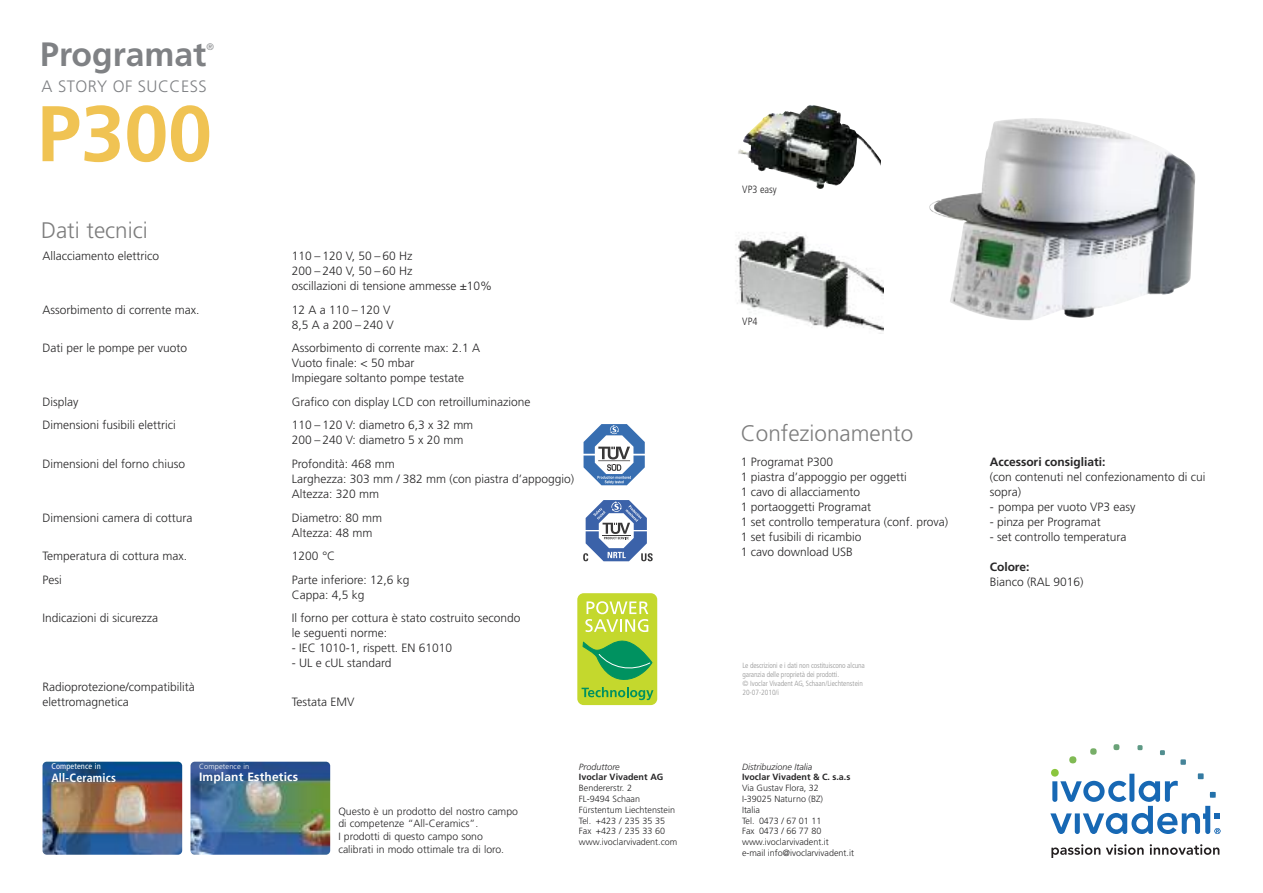
<style>
.page{position:relative;width:1263px;height:893px;background:#fff}
.page>*{position:absolute;margin:0;border:0;box-sizing:border-box;transform-origin:0 0}
.t1{font:700 78.75px "Frutiger";color:#f0c353}
.t2{font:700 33.75px "Frutiger";color:#7f8184}
.t3{font:300 22.5px "Frutiger";color:#7d7d7d}
.t4{font:300 16.5px "Frutiger";letter-spacing:.025em;color:#7f8184}
.t5{font:300 12px/15px "Frutiger";color:#272627}
.t6{font:700 12px "Frutiger";color:#272627}
.t7{font:700 12px "Frutiger";letter-spacing:.015em;color:#fff}
.t8{font:700 condensed 12px "Frutiger";letter-spacing:.015em;color:#fff}
.t9{font:300 10.5px/12.6px "Frutiger";color:#272627}
.t10{font:300 condensed 10.5px "Frutiger";color:#272627}
.t11{font:300 9.45px "Frutiger";color:#7f8184}
.t12{font:300 9px/10.8px "Frutiger";color:#272627}
.t13{font:700 9px "Frutiger";color:#272627}
.t14{font:italic 300 9px "Frutiger";color:#272627}
.t15{font:condensed 8.4px "Frutiger";letter-spacing:.015em;color:#fff}
.t16{font:300 condensed 7.5px/9px "Frutiger";letter-spacing:-.01em;color:#939393}
.t17{font:300 7.5px "Frutiger";letter-spacing:.015em;color:#fff}
</style>
<div class="page">
<img style="left:929px;top:118px;width:267px;height:203px">
<div style="left:577px;top:593px;width:80px;height:112px;background:#c4d82d;border-radius:6px"></div>
<svg style="left:581px;top:601px;width:72px;height:99px"></svg>
<svg style="left:583px;top:500px;width:70px;height:61px"></svg>
<svg style="left:583px;top:424px;width:62px;height:61px"></svg>
<img style="left:43px;top:762px;width:139px;height:93px;border-radius:4px">
<svg style="left:1050px;top:744px;width:170px;height:90px"></svg>
<svg style="left:1051px;top:844px;width:49px;height:14px"></svg>
<svg style="left:1106px;top:844px;width:38px;height:11px"></svg>
<svg style="left:1150px;top:844px;width:69px;height:11px"></svg>
<img style="left:191px;top:762px;width:139px;height:93px;border-radius:4px">
<img style="left:735px;top:232px;width:148px;height:99px">
<img style="left:738px;top:105px;width:143px;height:84px">
<h2 class="t2" style="left:40px;top:41px;width:168px">Programat</h2>
<p class="t11" style="left:206px;top:43px;width:9px">®</p>
<h3 class="t4" style="left:42px;top:80px;width:167px">A STORY OF SUCCESS</h3>
<h1 class="t1" style="left:37px;top:102px;width:176px">P300</h1>
<h3 class="t3" style="left:41px;top:221px;width:108px">Dati tecnici</h3>
<p class="t5" style="left:43px;top:250px;width:118px">Allacciamento elettrico</p>
<p class="t5" style="left:292px;top:250px;width:202px">110 – 120 V, 50 – 60 Hz<br>200 – 240 V, 50 – 60 Hz<br>oscillazioni di tensione ammesse ±10%</p>
<p class="t5" style="left:43px;top:303px;width:158px">Assorbimento di corrente max.</p>
<p class="t5" style="left:292px;top:303px;width:104px">12Aa110–120V<br>8,5 A a 200 –240 V</p>
<p class="t5" style="left:43px;top:342px;width:146px">Dati per le pompe per vuoto</p>
<p class="t5" style="left:292px;top:342px;width:190px">Assorbimento di corrente max: 2.1 A<br>Vuoto finale: &lt; 50 mbar<br>Impiegare soltanto pompe testate</p>
<p class="t5" style="left:43px;top:395px;width:37px">Display</p>
<p class="t5" style="left:292px;top:395px;width:240px">Grafico con display LCD con retroilluminazione</p>
<p class="t5" style="left:43px;top:419px;width:135px">Dimensioni fusibili elettrici</p>
<p class="t5" style="left:292px;top:419px;width:183px">110 – 120 V: diametro 6,3 x 32 mm<br>200 – 240 V: diametro 5 x 20 mm</p>
<p class="t5" style="left:43px;top:457px;width:144px">Dimensioni del forno chiuso</p>
<p class="t5" style="left:292px;top:457px;width:284px">Profondità: 468 mm<br>Larghezza: 303 mm / 382 mm (con piastra d’appoggio)<br>Altezza: 320 mm</p>
<p class="t5" style="left:43px;top:511px;width:151px">Dimensioni camera di cottura</p>
<p class="t5" style="left:292px;top:511px;width:92px">Diametro: 80 mm<br>Altezza: 48 mm</p>
<p class="t5" style="left:43px;top:549px;width:146px">Temperatura di cottura max.</p>
<p class="t5" style="left:292px;top:549px;width:45px">1200 °C</p>
<p class="t5" style="left:43px;top:573px;width:21px">Pesi</p>
<p class="t5" style="left:292px;top:573px;width:119px">Parte inferiore: 12,6 kg<br>Cappa: 4,5 kg</p>
<p class="t5" style="left:43px;top:611px;width:117px">Indicazioni di sicurezza</p>
<p class="t5" style="left:292px;top:611px;width:230px">Il forno per cottura è stato costruito secondo le seguenti norme:</p>
<p class="t5" style="left:292px;top:641px;width:162px">- IEC 1010-1, rispett. EN 61010</p>
<p class="t5" style="left:292px;top:656px;width:101px">- UL e cUL standard</p>
<p class="t5" style="left:43px;top:680px;width:154px">Radioprotezione/compatibilità elettromagnetica</p>
<p class="t5" style="left:292px;top:695px;width:64px">Testata EMV</p>
<p class="t15" style="left:51px;top:763px;width:51px">Competence in</p>
<p class="t8" style="left:51px;top:772px;width:66px">All-Ceramics</p>
<p class="t17" style="left:199px;top:763px;width:52px">Competence in</p>
<p class="t7" style="left:199px;top:772px;width:101px">Implant Esthetics</p>
<p class="t9" style="left:338px;top:806px;width:181px">Questo è un prodotto del nostro campo di competenze “All-Ceramics”.<br>I prodotti di questo campo sono calibrati in modo ottimale tra di loro.</p>
<p class="t14" style="left:579px;top:763px;width:42px">Produttore</p>
<p class="t13" style="left:579px;top:774px;width:86px">Ivoclar Vivadent AG</p>
<p class="t12" style="left:579px;top:783px;width:100px">Bendererstr. 2<br>FL-9494 Schaan<br>Fürstentum Liechtenstein<br>Tel. +423 / 235 35 35<br>Fax +423 / 235 33 60 www.ivoclarvivadent.com</p>
<p class="t10" style="left:742px;top:186px;width:36px">VP3 easy</p>
<p class="t10" style="left:742px;top:318px;width:17px">VP4</p>
<h3 class="t3" style="left:741px;top:424px;width:174px">Confezionamento</h3>
<p class="t5" style="left:741px;top:455px;width:209px">1 Programat P300<br>1 piastra d’appoggio per oggetti<br>1 cavo di allacciamento<br>1 portaoggetti Programat<br>1 set controllo temperatura (conf. prova)<br>1 set fusibili di ricambio<br>1 cavo download USB</p>
<p class="t6" style="left:990px;top:457px;width:117px">Accessori consigliati:</p>
<p class="t5" style="left:990px;top:470px;width:217px">(con contenuti nel confezionamento di cui sopra)</p>
<p class="t5" style="left:990px;top:500px;width:147px">- pompa per vuoto VP3 easy</p>
<p class="t5" style="left:990px;top:515px;width:112px">- pinza per Programat</p>
<p class="t5" style="left:990px;top:530px;width:138px">- set controllo temperatura</p>
<p class="t6" style="left:990px;top:562px;width:41px">Colore:</p>
<p class="t5" style="left:990px;top:575px;width:95px">Bianco (RAL 9016)</p>
<p class="t16" style="left:742px;top:662px;width:124px">Le descrizioni e i dati non costituiscono alcuna garanzia delle proprietà dei prodotti.<br>© Ivoclar Vivadent AG, Schaan/Liechtenstein 20-07-2010/i</p>
<p class="t14" style="left:742px;top:763px;width:72px">Distribuzione Italia</p>
<p class="t13" style="left:742px;top:774px;width:110px">Ivoclar Vivadent &amp; C. s.a.s</p>
<p class="t12" style="left:742px;top:783px;width:114px">Via Gustav Flora, 32<br>I-39025 Naturno (BZ)<br>Italia<br>Tel. 0473 / 67 01 11<br>Fax 0473 / 66 77 80 www.ivoclarvivadent.it e-mail info@ivoclarvivadent.it</p>
</div>
